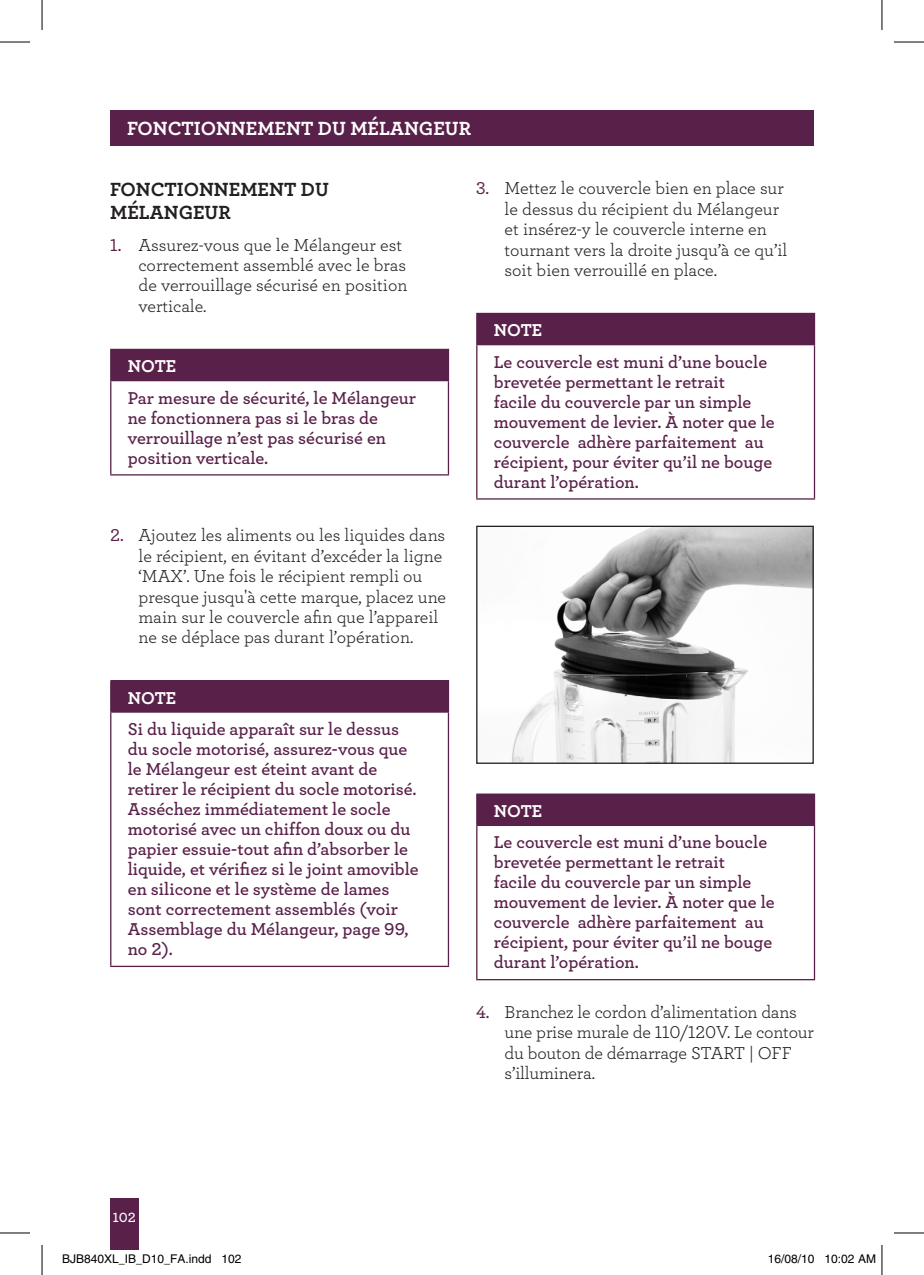
<style>
.page{position:relative;width:924px;height:1275px;background:#fff}
.page>*{position:absolute;margin:0;border:0;box-sizing:border-box;transform-origin:0 0}
.t1{font:20px "Archer Bold LF";color:#fff}
.t2{font:20px "Archer Bold LF";color:#231f20}
.t3{font:18px/20px "Archer Semibold LF";color:#592049}
.t4{font:18px/20.4px "Archer Book LF";color:#231f20}
.t5{font:18px "Archer Bold LF";color:#fff}
.t6{font:14px "Archer Semibold LF";color:#fff}
.t7{font:12px "Helvetica";color:#000}
.s1{font-family:"Archer Medium LF";color:#592049}
</style>
<div class="page">
<div style="left:110px;top:1199px;width:28px;height:51px;background:#592049"></div>
<div style="left:110px;top:110px;width:703px;height:36px;background:#592049"></div>
<div style="left:111px;top:349px;width:337px;height:31px;background:#592049"></div>
<hr style="left:110px;top:381px;width:1px;height:93px;background:#592049">
<hr style="left:447px;top:381px;width:2px;height:93px;background:#592049">
<hr style="left:110px;top:474px;width:339px;height:1px;background:#592049">
<hr style="left:110px;top:349px;width:339px;height:1px;background:#592049">
<hr style="left:110px;top:350px;width:1px;height:30px;background:#592049">
<hr style="left:447px;top:350px;width:2px;height:30px;background:#592049">
<hr style="left:110px;top:380px;width:339px;height:1px;background:#592049">
<div style="left:111px;top:681px;width:337px;height:31px;background:#592049"></div>
<hr style="left:110px;top:712px;width:1px;height:253px;background:#592049">
<hr style="left:447px;top:712px;width:2px;height:253px;background:#592049">
<hr style="left:110px;top:965px;width:339px;height:2px;background:#592049">
<hr style="left:110px;top:680px;width:339px;height:1px;background:#592049">
<hr style="left:110px;top:681px;width:1px;height:30px;background:#592049">
<hr style="left:447px;top:681px;width:2px;height:30px;background:#592049">
<hr style="left:110px;top:711px;width:339px;height:1px;background:#592049">
<div style="left:476px;top:313px;width:338px;height:32px;background:#592049"></div>
<hr style="left:476px;top:345px;width:1px;height:153px;background:#592049">
<hr style="left:813px;top:345px;width:1px;height:153px;background:#592049">
<hr style="left:476px;top:498px;width:338px;height:1px;background:#592049">
<img style="left:511px;top:528px;width:300px;height:234px">
<div style="left:476px;top:526px;width:337px;height:238px;border:1px solid #231f20"></div>
<div style="left:476px;top:794px;width:338px;height:31px;background:#592049"></div>
<hr style="left:476px;top:826px;width:1px;height:153px;background:#592049">
<hr style="left:813px;top:826px;width:1px;height:153px;background:#592049">
<hr style="left:476px;top:979px;width:338px;height:1px;background:#592049">
<hr style="left:476px;top:793px;width:338px;height:2px;background:#592049">
<svg style="left:476px;top:795px;width:1px;height:29px"></svg>
<hr style="left:476px;top:824px;width:338px;height:2px;background:#592049">
<hr style="left:0;top:42px;width:30px;height:1px;background:#000">
<hr style="left:893px;top:42px;width:30px;height:1px;background:#000">
<hr style="left:0;top:1232px;width:30px;height:1px;background:#000">
<hr style="left:893px;top:1232px;width:30px;height:1px;background:#000">
<hr style="left:42px;top:0;width:1px;height:30px;background:#000">
<hr style="left:42px;top:1245px;width:1px;height:30px;background:#000">
<hr style="left:881px;top:0;width:1px;height:30px;background:#000">
<hr style="left:881px;top:1245px;width:1px;height:30px;background:#000">
<div style="left:807px;top:1254px;width:7px;height:9px;border:1px solid #fff;border-radius:50%"></div>
<svg style="left:807px;top:1254px;width:6px;height:9px"></svg>
<p class="t1" style="left:127px;top:115px;width:15px">FONCTIONN</p>
<p class="t1" style="left:246px;top:115px;width:119px">EMENT DU MÉLANG</p>
<p class="t1" style="left:433px;top:115px;width:26px">EUR</p>
<p class="t2" style="left:110px;top:177px;width:15px">FONCTIONN</p>
<p class="t2" style="left:229px;top:177px;width:99px">EMENT DU</p>
<p class="t2" style="left:110px;top:200px;width:15px">MÉLANG</p>
<p class="t2" style="left:193px;top:200px;width:26px">EUR</p>
<p class="t4" style="left:138px;top:234px;width:270px;text-indent:-28px"><span class="s1">1.</span> Assurez-vous que le Mélangeur est correctement assemblé avec le bras de verrouillage sécurisé en position verticale.</p>
<p class="t5" style="left:128px;top:355px;width:48px">NOTE</p>
<p class="t3" style="left:128px;top:387px;width:289px">Par mesure de sécurité, le Mélangeur ne fonctionnera pas si le bras de verrouillage n’est pas sécurisé en position verticale.</p>
<p class="t4" style="left:138px;top:524px;width:309px;text-indent:-28px"><span class="s1">2.</span> Ajoutez les aliments ou les liquides dans le récipient, en évitant d’excéder la ligne ‘MAX’. Une fois le récipient rempli ou presque jusqu'à cette marque, placez une main sur le couvercle afin que l’appareil ne se déplace pas durant l’opération.</p>
<p class="t5" style="left:128px;top:686px;width:48px">NOTE</p>
<p class="t3" style="left:128px;top:718px;width:292px">Si du liquide apparaît sur le dessus du socle motorisé, assurez-vous que le Mélangeur est éteint avant de retirer le récipient du socle motorisé.<br>Asséchez immédiatement le socle motorisé avec un chiffon doux ou du papier essuie-tout afin d’absorber le liquide, et vérifiez si le joint amovible en silicone et le système de lames sont correctement assemblés (voir Assemblage du Mélangeur, page 99, no 2).</p>
<p class="t4" style="left:504px;top:178px;width:284px;text-indent:-28px"><span class="s1">3.</span> Mettez le couvercle bien en place sur le dessus du récipient du Mélangeur et insérez-y le couvercle interne en tournant vers la droite jusqu’à ce qu’il soit bien verrouillé en place.</p>
<p class="t5" style="left:493px;top:319px;width:48px">NOTE</p>
<p class="t3" style="left:493px;top:351px;width:282px">Le couvercle est muni d’une boucle brevetée permettant le retrait<br>facile du couvercle par un simple mouvement de levier. À noter que le couvercle adhère parfaitement au récipient, pour éviter qu’il ne bouge durant l’opération.</p>
<p class="t5" style="left:493px;top:799px;width:48px">NOTE</p>
<p class="t3" style="left:493px;top:832px;width:282px">Le couvercle est muni d’une boucle brevetée permettant le retrait<br>facile du couvercle par un simple mouvement de levier. À noter que le couvercle adhère parfaitement au récipient, pour éviter qu’il ne bouge durant l’opération.</p>
<p class="t4" style="left:504px;top:1001px;width:311px;text-indent:-28px"><span class="s1">4.</span> Branchez le cordon d’alimentation dans une prise murale de 110/120V. Le contour du bouton de démarrage START | OFF s’illuminera.</p>
<p class="t6" style="left:113px;top:1208px;width:24px">102</p>
<p class="t7" style="left:62px;top:1251px;width:181px">BJB840XL_IB_D10_FA.indd 102</p>
<p class="t7" style="left:767px;top:1251px;width:110px">16/08/10 10:02 AM</p>
</div>
